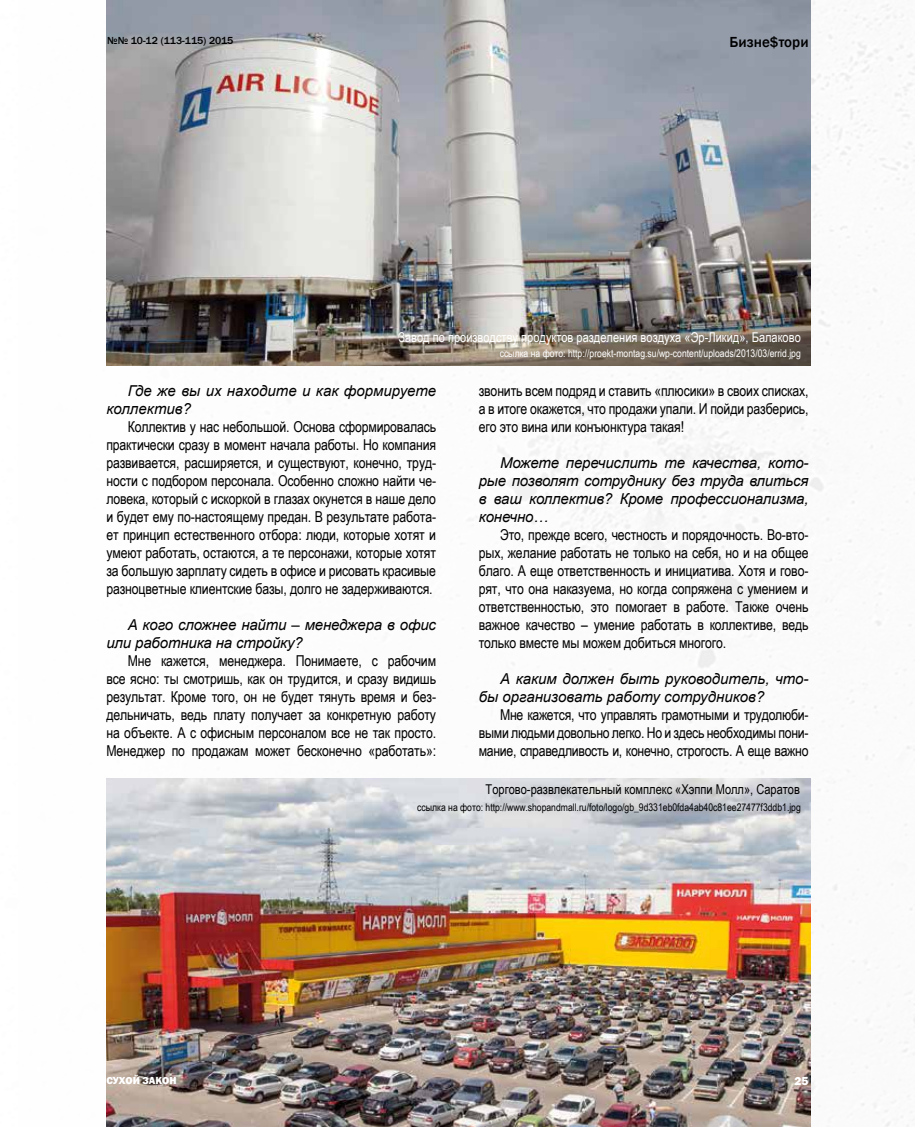
<style>
.page{position:relative;width:915px;height:1127px;background:#fff}
.page>*{position:absolute;margin:0;border:0;box-sizing:border-box;transform-origin:0 0}
.t1{font:15px/18px "Arial Narrow";letter-spacing:-.01em;color:#000;text-align:justify}
.t2{font:italic 15px/18px "Arial";letter-spacing:-.01em;color:#000}
.t3{font:500 15px "Franklin Gothic";color:#000}
.t4{font:13.5px "Arial Narrow";color:#fff}
.t5{font:13.5px "Arial Narrow";color:#000}
.t6{font:800 12px "Franklin Gothic";color:#fff}
.t7{font:10.5px "Arial Narrow";color:#000}
.t8{font:10.5px "Arial Narrow";color:#fff}
.t9{font:500 10.5px "Franklin Gothic";color:#000}
.t10{font:800 10.5px "Franklin Gothic";color:#fff}
</style>
<div class="page">
<img style="left:363px;top:0;width:551px;height:1127px">
<img style="left:106px;top:0;width:704px;height:366px">
<img style="left:106px;top:778px;width:704px;height:349px">
<p class="t9" style="left:107px;top:34px;width:128px">№№ 10-12 (113-115) 2015</p>
<p class="t3" style="left:729px;top:33px;width:80px">Бизне$тори</p>
<p class="t4" style="left:398px;top:327px;width:404px">Завод по производству продуктов разделения воздуха «Эр-Ликид», Балаково</p>
<p class="t2" style="left:106px;top:382px;width:331px;text-indent:21px">Где же вы их находите и как формируете коллектив?</p>
<p class="t1" style="left:106px;top:417px;width:331px;text-indent:21px">Коллектив у нас небольшой. Основа сформировалась практически сразу в момент начала работы. Но компания развивается, расширяется, и существуют, конечно, труд&shy;ности с подбором персонала. Особенно сложно найти че&shy;ловека, который с искоркой в глазах окунется в наше дело и будет ему по-настоящему предан. В результате работа&shy;ет принцип естественного отбора: люди, которые хотят и умеют работать, остаются, а те персонажи, которые хотят за большую зарплату сидеть в офисе и рисовать красивые разноцветные клиентские базы, долго не задерживаются.</p>
<p class="t2" style="left:106px;top:616px;width:331px;text-indent:21px">А кого сложнее найти – менеджера в офис или работника на стройку?</p>
<p class="t1" style="left:106px;top:651px;width:331px;text-indent:21px">Мне кажется, менеджера. Понимаете, с рабочим все ясно: ты смотришь, как он трудится, и сразу видишь результат. Кроме того, он не будет тянуть время и без&shy;дельничать, ведь плату получает за конкретную работу на объекте. А с офисным персоналом все не так просто.<br>Менеджер по продажам может бесконечно «работать»:</p>
<p class="t8" style="left:499px;top:346px;width:302px">ссылка на фото: http://proekt-montag.su/wp-content/uploads/2013/03/errid.jpg</p>
<p class="t1" style="left:478px;top:381px;width:331px">звонить всем подряд и ставить «плюсики» в своих списках, а в итоге окажется, что продажи упали. И пойди разберись, его это вина или конъюнктура такая!</p>
<p class="t2" style="left:478px;top:454px;width:331px;text-align:justify;text-indent:21px">Можете перечислить те качества, кото&shy;рые позволят сотруднику без труда влиться в ваш коллектив? Кроме профессионализма, конечно…</p>
<p class="t1" style="left:478px;top:525px;width:331px;text-indent:21px">Это, прежде всего, честность и порядочность. Во-вто&shy;рых, желание работать не только на себя, но и на общее благо. А еще ответственность и инициатива. Хотя и гово&shy;рят, что она наказуема, но когда сопряжена с умением и ответственностью, это помогает в работе. Также очень важное качество – умение работать в коллективе, ведь только вместе мы можем добиться многого.</p>
<p class="t2" style="left:478px;top:670px;width:331px;text-indent:21px">А каким должен быть руководитель, что&shy;бы организовать работу сотрудников?</p>
<p class="t1" style="left:478px;top:705px;width:331px;text-indent:21px">Мне кажется, что управлять грамотными и трудолюби&shy;выми людьми довольно легко. Но и здесь необходимы пони&shy;мание, справедливость и, конечно, строгость. А еще важно</p>
<p class="t5" style="left:485px;top:780px;width:316px">Торгово-развлекательный комплекс «Хэппи Молл», Саратов</p>
<p class="t7" style="left:417px;top:800px;width:385px">ссылка на фото: http://www.shopandmall.ru/foto/logo/gb_9d331eb0fda4ab40c81ee27477f3ddb1.jpg</p>
<p class="t10" style="left:106px;top:1074px;width:72px">СУХОЙ ЗАКОН</p>
<p class="t6" style="left:794px;top:1073px;width:16px">25</p>
</div>
